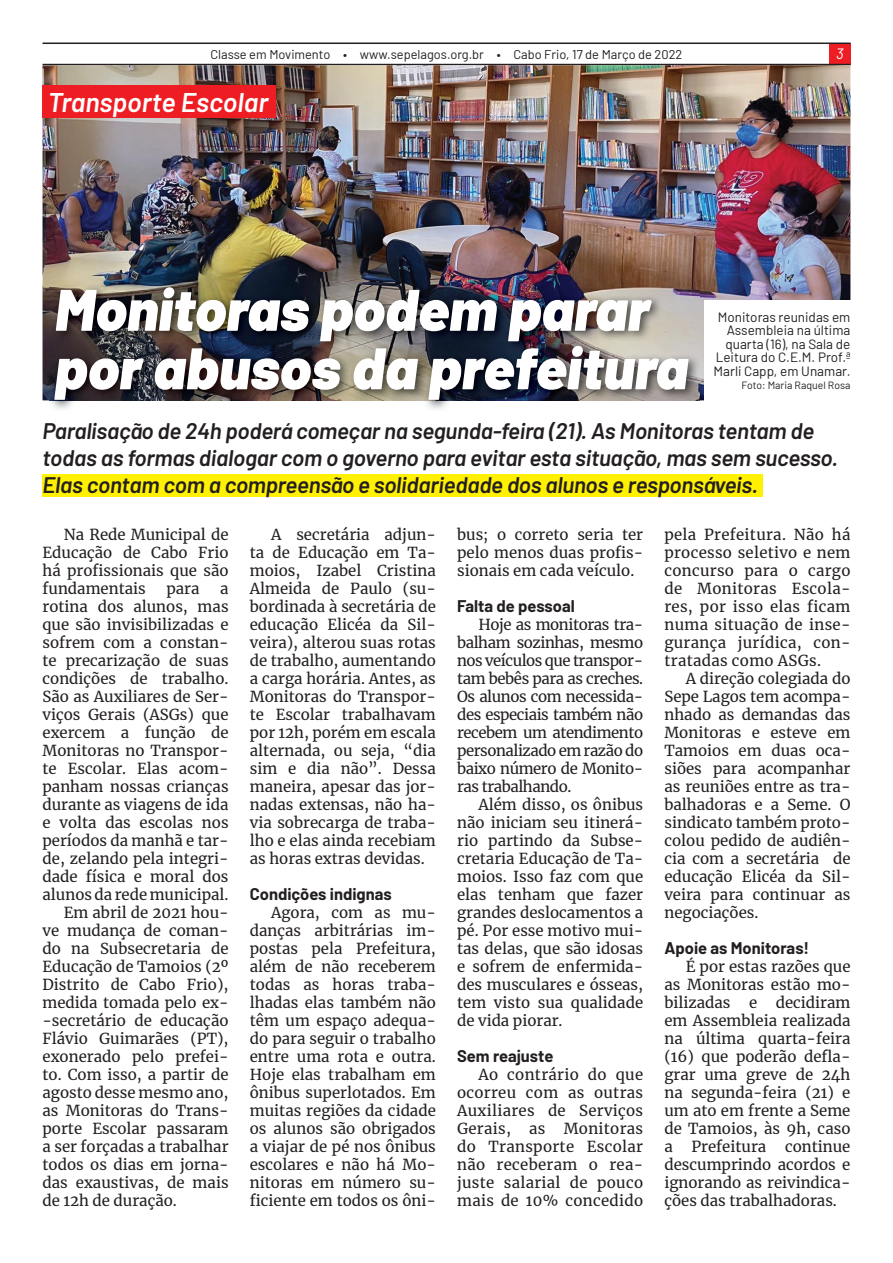
<style>
.page{position:relative;width:893px;height:1263px;background:#fff}
.page>*{position:absolute;margin:0;border:0;box-sizing:border-box;transform-origin:0 0}
.t1{font:italic 900 58.5px/58.5px "Barlow";color:#fff}
.t2{font:italic 600 27px "Barlow";color:#fff}
.t3{font:italic 600 22.5px/27px "Barlow";letter-spacing:-.01em;color:#231f20}
.t4{font:700 16.5px "Barlow";color:#231f20}
.t5{font:15px/18px "Merriweather";color:#231f20;text-align:justify}
.t6{font:italic 15px "Barlow";color:#fff}
.t7{font:13.5px/13.5px "Barlow";color:#231f20;text-align:right}
.t8{font:12.9px "Barlow";color:#231f20}
.t9{font:10.5px "Barlow";color:#231f20}
</style>
<div class="page">
<div style="left:829px;top:43px;width:21px;height:22px;background:#ee1d23"></div>
<hr style="left:43px;top:64px;width:807px;height:1px;background:#231f20">
<hr style="left:43px;top:43px;width:807px;height:1px;background:#231f20">
<img style="left:43px;top:65px;width:807px;height:335px">
<div style="left:704px;top:300px;width:152px;height:107px;background:#fff"></div>
<div style="left:43px;top:474px;width:720px;height:22px;background:#fff101"></div>
<img style="left:49px;top:282px;width:651px;height:127px">
<div style="left:43px;top:85px;width:233px;height:33px;background:#ee1d23"></div>
<p class="t8" style="left:210px;top:45px;width:473px">Classe em Movimento • www.sepelagos.org.br • Cabo Frio, 17 de Março de 2022</p>
<p class="t6" style="left:836px;top:43px;width:9px">3</p>
<h2 class="t2" style="left:48px;top:83px;width:222px">Transporte Escolar</h2>
<h1 class="t1" style="left:55px;top:276px;width:635px">Monitoras podem parar por abusos da prefeitura</h1>
<p class="t7" style="left:714px;top:309px;width:138px">Monitoras reunidas em<br>Assembleia na última quarta (16), na Sala de<br>Leitura do C.E.M. Prof.ª<br>Marli Capp, em Unamar.</p>
<p class="t9" style="left:741px;top:378px;width:110px">Foto: Maria Raquel Rosa</p>
<h3 class="t3" style="left:43px;top:416px;width:797px">Paralisação de 24h poderá começar na segunda-feira (21). As Monitoras tentam de todas as formas dialogar com o governo para evitar esta situação, mas sem sucesso.<br>Elas contam com a compreensão e solidariedade dos alunos e responsáveis.</h3>
<p class="t5" style="left:43px;top:525px;width:188px;text-indent:21px">Na Rede Municipal de Educação de Cabo Frio há profissionais que são fundamentais</p>
<p class="t5" style="left:166px;top:579px;width:35px">para</p>
<p class="t5" style="left:220px;top:579px;width:10px">a</p>
<p class="t5" style="left:43px;top:597px;width:188px">rotina dos alunos, mas</p>
<p class="t5" style="left:43px;top:615px;width:188px">que são invisibilizadas e</p>
<p class="t5" style="left:43px;top:633px;width:188px">sofrem com a constan-</p>
<p class="t5" style="left:43px;top:651px;width:188px">te precarização de suas</p>
<p class="t5" style="left:43px;top:669px;width:188px">condições de trabalho.</p>
<p class="t5" style="left:43px;top:687px;width:188px">São as Auxiliares de Ser-</p>
<p class="t5" style="left:43px;top:705px;width:188px">viços Gerais (ASGs) que</p>
<p class="t5" style="left:43px;top:723px;width:188px">exercem a função de</p>
<p class="t5" style="left:43px;top:741px;width:188px">Monitoras no Transpor-</p>
<p class="t5" style="left:43px;top:759px;width:188px">te Escolar. Elas acom-</p>
<p class="t5" style="left:43px;top:777px;width:188px">panham nossas crianças</p>
<p class="t5" style="left:43px;top:795px;width:188px">durante as viagens de ida</p>
<p class="t5" style="left:43px;top:813px;width:188px">e volta das escolas nos</p>
<p class="t5" style="left:43px;top:831px;width:188px">períodos da manhã e tar-</p>
<p class="t5" style="left:43px;top:849px;width:188px">de, zelando pela integri-</p>
<p class="t5" style="left:43px;top:867px;width:188px">dade física e moral dos</p>
<p class="t5" style="left:43px;top:885px;width:188px">alunos da rede municipal.</p>
<p class="t5" style="left:64px;top:903px;width:166px">Em abril de 2021 hou-</p>
<p class="t5" style="left:43px;top:921px;width:188px">ve mudança de coman-</p>
<p class="t5" style="left:43px;top:939px;width:188px">do na Subsecretaria de</p>
<p class="t5" style="left:43px;top:957px;width:188px">Educação de Tamoios (2º</p>
<p class="t5" style="left:43px;top:975px;width:188px">Distrito de Cabo Frio),</p>
<p class="t5" style="left:43px;top:993px;width:188px">medida tomada pelo ex-</p>
<p class="t5" style="left:43px;top:1011px;width:188px">-secretário de educação</p>
<p class="t5" style="left:43px;top:1029px;width:188px">Flávio Guimarães (PT),</p>
<p class="t5" style="left:43px;top:1047px;width:188px">exonerado pelo prefei-</p>
<p class="t5" style="left:43px;top:1065px;width:188px">to. Com isso, a partir de</p>
<p class="t5" style="left:43px;top:1083px;width:188px">agosto desse mesmo ano,</p>
<p class="t5" style="left:43px;top:1101px;width:188px">as Monitoras do Trans-</p>
<p class="t5" style="left:43px;top:1119px;width:188px">porte Escolar passaram</p>
<p class="t5" style="left:43px;top:1137px;width:188px">a ser forçadas a trabalhar</p>
<p class="t5" style="left:43px;top:1155px;width:188px">todos os dias em jorna-</p>
<p class="t5" style="left:43px;top:1173px;width:188px">das exaustivas, de mais</p>
<p class="t5" style="left:43px;top:1191px;width:136px">de 12h de duração.</p>
<p class="t5" style="left:250px;top:525px;width:188px;text-indent:21px">A secretária adjun&shy;ta de Educação em Ta&shy;moios, Izabel Cristina Almeida de Paulo (su&shy;bordinada à secretária de educação Elicéa da Sil&shy;veira), alterou suas rotas de trabalho, aumentando a carga horária. Antes, as Monitoras do Transpor&shy;te Escolar trabalhavam por 12h, porém em escala alternada, ou seja, “dia sim e dia não”. Dessa maneira, apesar das jor&shy;nadas extensas, não ha&shy;via sobrecarga de traba&shy;lho e elas ainda recebiam as horas extras devidas.</p>
<p class="t4" style="left:250px;top:882px;width:143px">Condições indignas</p>
<p class="t5" style="left:250px;top:903px;width:188px;text-indent:21px">Agora, com as mu&shy;danças arbitrárias im&shy;postas pela Prefeitura, além de não receberem todas as horas traba&shy;lhadas elas também não têm um espaço adequa&shy;do para seguir o trabalho entre uma rota e outra.<br>Hoje elas trabalham em ônibus superlotados. Em muitas regiões da cidade os alunos são obrigados a viajar de pé nos ônibus escolares e não há Mo&shy;nitoras em número su&shy;ficiente em todos os ôni-</p>
<p class="t5" style="left:457px;top:525px;width:188px">bus; o correto seria ter pelo menos duas profis&shy;sionais em cada veículo.</p>
<p class="t4" style="left:457px;top:594px;width:119px">Falta de pessoal</p>
<p class="t5" style="left:457px;top:615px;width:188px;text-indent:21px">Hoje as monitoras tra&shy;balham sozinhas, mesmo nos veículos que transpor&shy;tam bebês para as creches.<br>Os alunos com necessida&shy;des especiais também não recebem um atendimento personalizado em razão do baixo número de Monito&shy;ras trabalhando.</p>
<p class="t5" style="left:457px;top:795px;width:188px;text-indent:21px">Além disso, os ônibus não iniciam seu itinerá&shy;rio partindo da Subse&shy;cretaria Educação de Ta&shy;moios. Isso faz com que elas tenham que fazer grandes deslocamentos a pé. Por esse motivo mui&shy;tas delas, que são idosas e sofrem de enfermida&shy;des musculares e ósseas, tem visto sua qualidade de vida piorar.</p>
<p class="t4" style="left:457px;top:1044px;width:98px">Sem reajuste</p>
<p class="t5" style="left:457px;top:1065px;width:188px;text-indent:21px">Ao contrário do que ocorreu com as outras Auxiliares de Serviços Gerais, as Monitoras do Transporte Escolar não receberam o rea&shy;juste salarial de pouco mais de 10% concedido</p>
<p class="t5" style="left:664px;top:525px;width:188px">pela Prefeitura. Não há processo seletivo e nem concurso para o cargo de Monitoras Escola&shy;res, por isso elas ficam numa situação de inse&shy;gurança jurídica, con&shy;tratadas como ASGs.</p>
<p class="t5" style="left:664px;top:669px;width:188px;text-indent:21px">A direção colegiada do Sepe Lagos tem acompa&shy;nhado as demandas das Monitoras e esteve em Tamoios em duas oca&shy;siões para acompanhar as reuniões entre as tra&shy;balhadoras e a Seme. O sindicato também proto&shy;colou pedido de audiên&shy;cia com a secretária de educação Elicéa da Sil&shy;veira para continuar as negociações.</p>
<p class="t4" style="left:664px;top:936px;width:146px">Apoie as Monitoras!</p>
<p class="t5" style="left:664px;top:957px;width:188px;text-indent:21px">É por estas razões que as Monitoras estão mo&shy;bilizadas e decidiram em Assembleia realizada na última quarta-feira (16) que poderão defla&shy;grar uma greve de 24h na segunda-feira (21) e um ato em frente a Seme de Tamoios, às 9h, caso a Prefeitura continue descumprindo acordos e ignorando as reivindica&shy;ções das trabalhadoras.</p>
</div>
